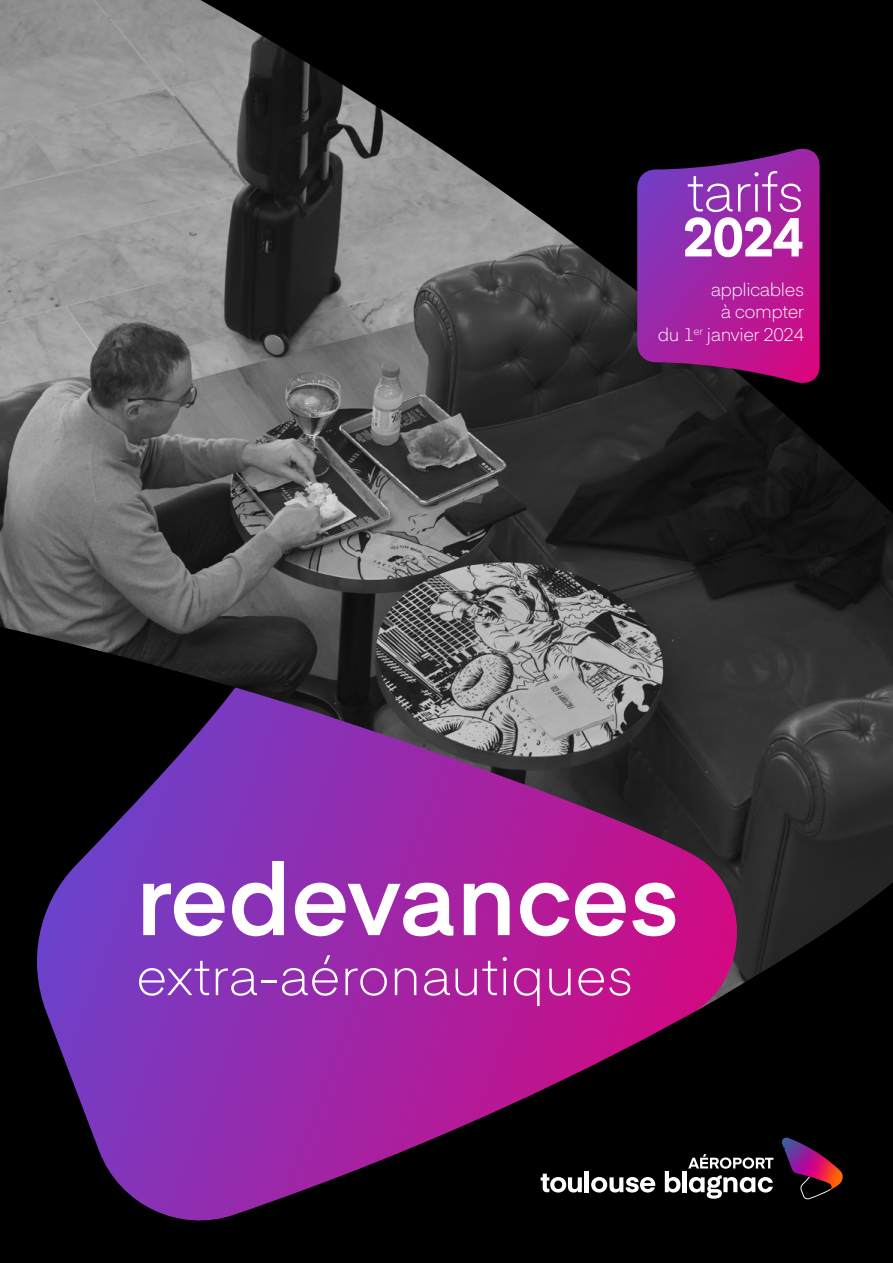
<style>
.page{position:relative;width:893px;height:1263px;background:#000}
.page>*{position:absolute;margin:0;border:0;box-sizing:border-box;transform-origin:0 0}
.t1{font:600 98.85px "Eina 02";color:#fff}
.t2{font:300 54px "Eina 02";letter-spacing:-.025em;color:#fff}
.t3{font:700 54px "Eina 02";color:#fff}
.t4{font:300 52.5px "Eina 02";color:#fff}
.t5{font:300 18px/22.5px "Eina 02";letter-spacing:-.025em;color:#fff;text-align:right}
</style>
<div class="page">
<svg style="left:46px;top:1012px;width:728px;height:209px"></svg>
<img style="left:0;top:0;width:893px;height:1012px">
<svg style="left:688px;top:1154px;width:85px;height:15px"></svg>
<svg style="left:541px;top:1174px;width:41px;height:18px"></svg>
<hr style="left:585px;top:1171px;width:4px;height:21px;background:#fff">
<svg style="left:591px;top:1177px;width:64px;height:15px"></svg>
<svg style="left:665px;top:1171px;width:15px;height:21px"></svg>
<hr style="left:682px;top:1171px;width:4px;height:21px;background:#fff">
<svg style="left:689px;top:1175px;width:84px;height:24px"></svg>
<svg style="left:781px;top:1137px;width:62px;height:62px"></svg>
<svg style="left:636px;top:149px;width:184px;height:236px;background:#90208f"></svg>
<h2 class="t2" style="left:687px;top:152px;width:118px">tarifs</h2>
<h2 class="t3" style="left:682px;top:197px;width:123px">2024</h2>
<p class="t5" style="left:658px;top:277px;width:148px">applicables<br>à compter<br>du 1<sup>er</sup> janvier 2024</p>
<h1 class="t1" style="left:136px;top:826px;width:544px">redevances</h1>
<h3 class="t4" style="left:136px;top:937px;width:499px">extra-aéronautiques</h3>
</div>
